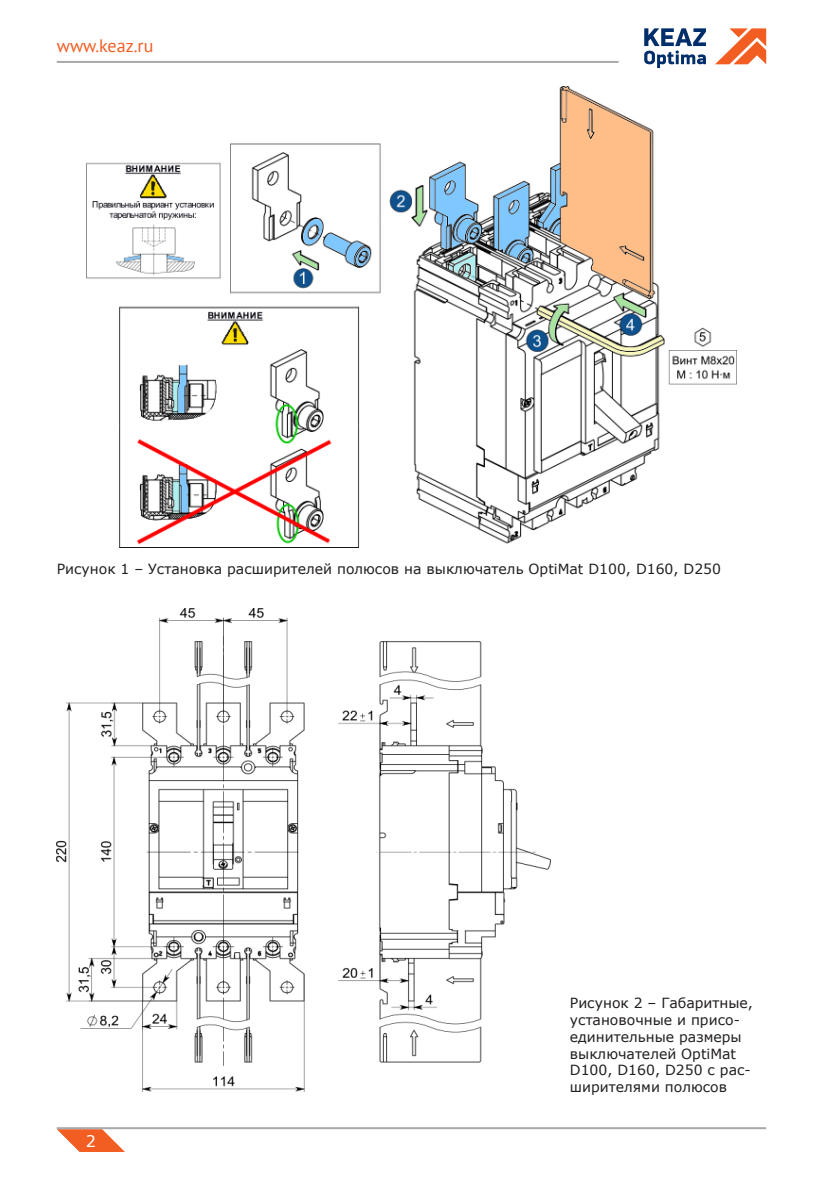
<style>
.page{position:relative;width:840px;height:1191px;background:#fff}
.page>*{position:absolute;margin:0;border:0;box-sizing:border-box;transform-origin:0 0}
.t1{font:18px "PT Sans";color:#f25d21}
.t2{font:16px "Verdana";color:#fff}
.t3{font:14px/16.8px "Verdana";color:#231f20}
</style>
<div class="page">
<hr style="left:57px;top:61px;width:561px;height:2px;background:#a8a9ad">
<svg style="left:715px;top:28px;width:50px;height:36px"></svg>
<svg style="left:644px;top:28px;width:61px;height:40px"></svg>
<svg style="left:57px;top:1129px;width:68px;height:23px"></svg>
<hr style="left:57px;top:1127px;width:708px;height:2px;background:#a8a9ad">
<img style="left:87px;top:86px;width:648px;height:462px">
<img style="left:57px;top:608px;width:493px;height:483px">
<p class="t1" style="left:57px;top:34px;width:98px">www.keaz.ru</p>
<p class="t3" style="left:57px;top:560px;width:665px">Рисунок 1 – Установка расширителей полюсов на выключатель OptiMat D100, D160, D250</p>
<p class="t2" style="left:86px;top:1129px;width:12px">2</p>
<p class="t3" style="left:569px;top:994px;width:184px">Рисунок 2 – Габаритные, установочные и присо&shy;единительные размеры выключателей OptiMat<br>D100, D160, D250 с рас&shy;ширителями полюсов</p>
</div>
